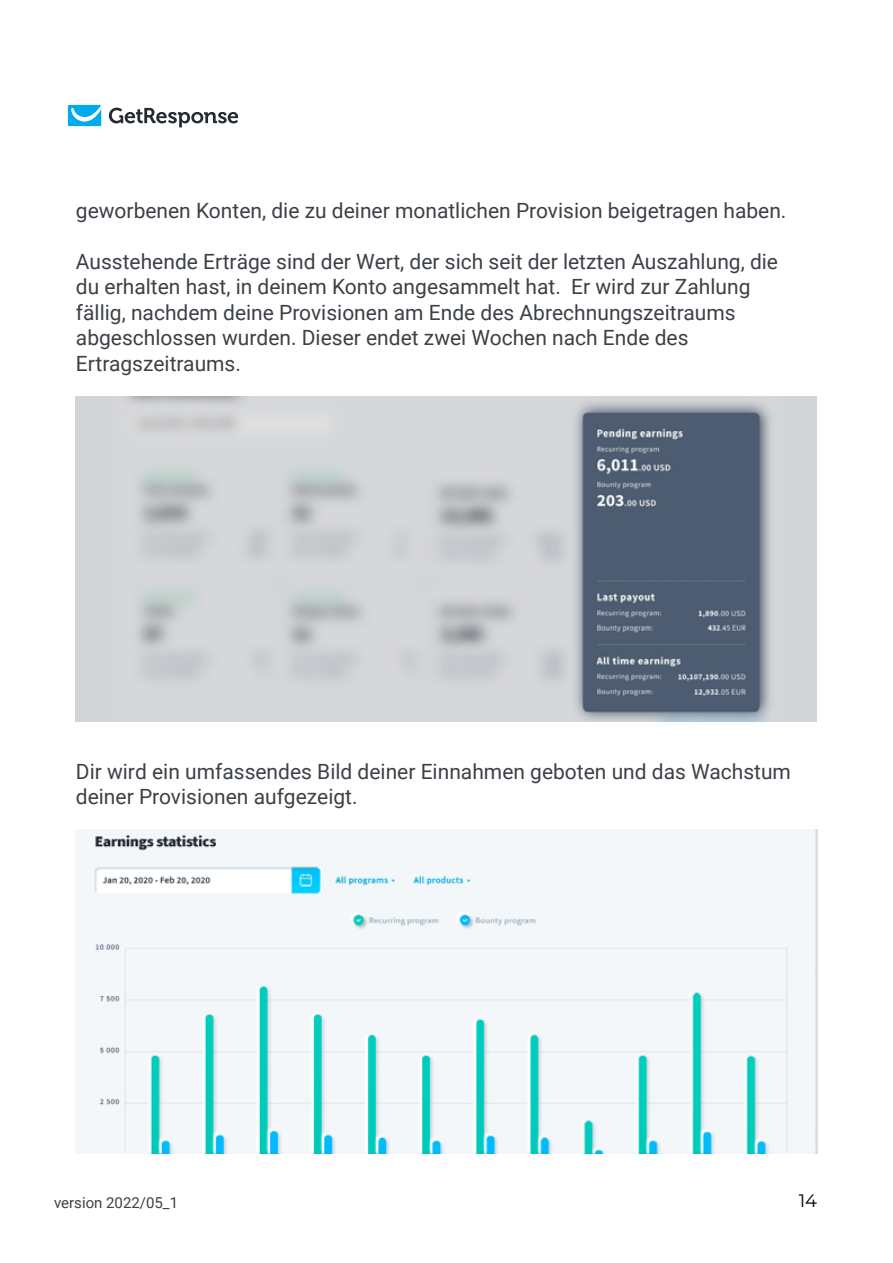
<style>
.page{position:relative;width:893px;height:1263px;background:#fff}
.page>*{position:absolute;margin:0;border:0;box-sizing:border-box;transform-origin:0 0}
.t1{font:21px/25.5px "Roboto";color:#3c4147}
.t2{font:18px "Montserrat";color:#000}
.t3{font:15px "Roboto";color:#3c4147}
</style>
<div class="page">
<svg style="left:109px;top:108px;width:129px;height:19px"></svg>
<svg style="left:68px;top:105px;width:34px;height:21px"></svg>
<img style="left:76px;top:396px;width:740px;height:326px">
<img style="left:76px;top:829px;width:741px;height:324px">
<p class="t1" style="left:76px;top:196px;width:712px">geworbenen Konten, die zu deiner monatlichen Provision beigetragen haben.</p>
<p class="t1" style="left:76px;top:247px;width:704px">Ausstehende Erträge sind der Wert, der sich seit der letzten Auszahlung, die du erhalten hast, in deinem Konto angesammelt hat. Er wird zur Zahlung fällig, nachdem deine Provisionen am Ende des Abrechnungszeitraums abgeschlossen wurden. Dieser endet zwei Wochen nach Ende des Ertragszeitraums.</p>
<p class="t1" style="left:76px;top:757px;width:717px">Dir wird ein umfassendes Bild deiner Einnahmen geboten und das Wachstum deiner Provisionen aufgezeigt.</p>
<p class="t3" style="left:54px;top:1192px;width:126px">version 2022/05_1</p>
<p class="t2" style="left:799px;top:1188px;width:20px">14</p>
</div>
